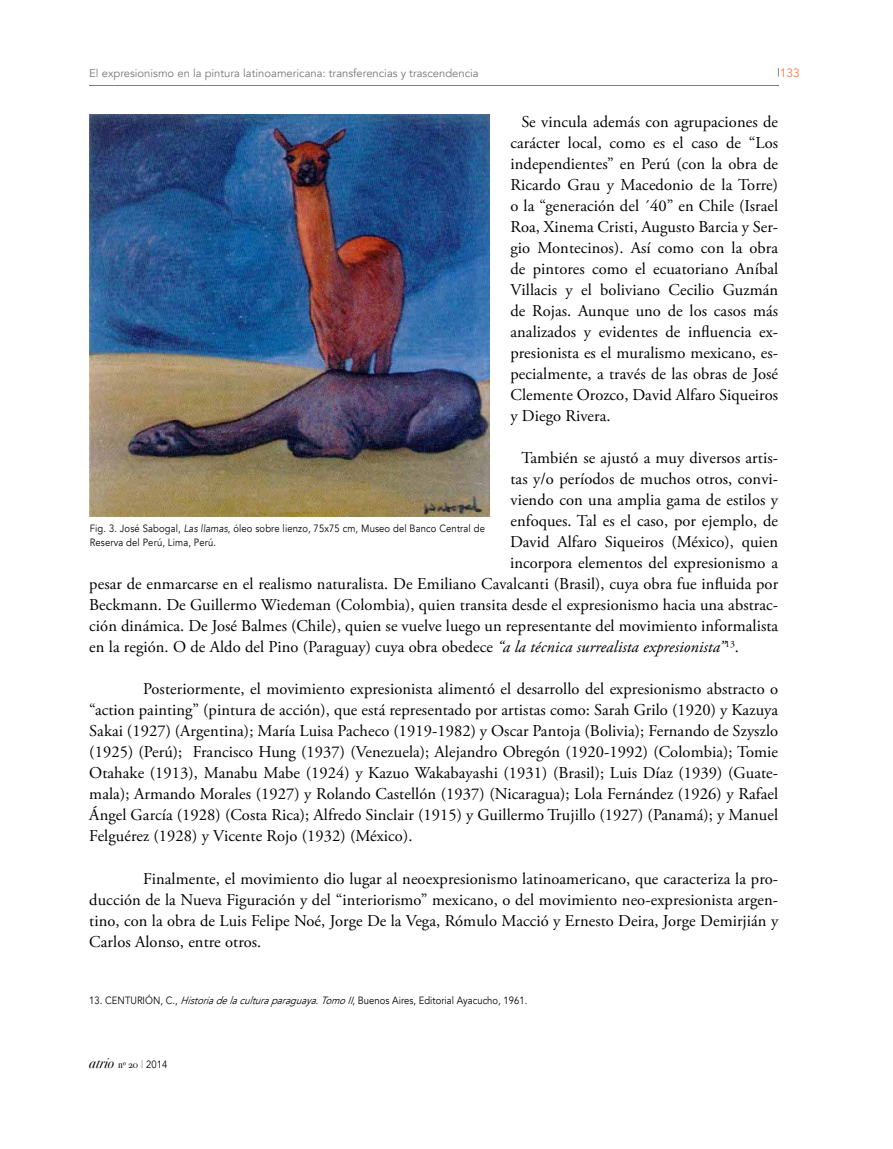
<style>
.page{position:relative;width:893px;height:1149px;background:#fff}
.page>*{position:absolute;margin:0;border:0;box-sizing:border-box;transform-origin:0 0}
.t1{font:16.5px/21px "Adobe Garamond Pro";letter-spacing:.005em;color:#000;text-align:justify}
.t2{font:15px "Bodoni Svty Two OSITCTT Book It";letter-spacing:.015em;color:#000;scale:.9 1}
.t3{font:12px "Avenir";color:#ff7546}
.t4{font:11.25px "Avenir";color:#77787b}
.t5{font:10.5px/13.5px "Avenir";letter-spacing:.015em;color:#000;scale:.9 1}
.s1{font-style:italic}
.s2{font-family:"Bodoni Svty Two OSITCTT Book";font-size:10.5px}
.s3{font-family:"Avenir";font-size:10.5px;color:#808285}
.s4{font-family:"Avenir";font-size:10.5px}
</style>
<div class="page">
<svg style="left:89px;top:85px;width:690px;height:1px"></svg>
<img style="left:89px;top:115px;width:400px;height:401px">
<p class="t4" style="left:89px;top:66px;width:391px">El expresionismo en la pintura latinoamericana: transferencias y trascendencia</p>
<p class="t3" style="left:780px;top:65px;width:22px">133</p>
<p class="t1" style="left:510px;top:112px;width:269px;text-indent:11px">Se vincula además con agrupaciones de carácter local, como es el caso de “Los independientes” en Perú (con la obra de Ricardo Grau y Macedonio de la Torre) o la “generación del ´40” en Chile (Israel Roa, Xinema Cristi, Augusto Barcia y Ser&shy;gio Montecinos). Así como con la obra de pintores como el ecuatoriano Aníbal Villacis y el boliviano Cecilio Guzmán de Rojas. Aunque uno de los casos más analizados y evidentes de influencia ex&shy;presionista es el muralismo mexicano, es&shy;pecialmente, a través de las obras de José Clemente Orozco, David Alfaro Siqueiros y Diego Rivera.</p>
<p class="t1" style="left:521px;top:448px;width:258px">También se ajustó a muy diversos artis-</p>
<p class="t1" style="left:510px;top:469px;width:269px">tas y/o períodos de muchos otros, convi-</p>
<p class="t1" style="left:510px;top:490px;width:269px">viendo con una amplia gama de estilos y</p>
<p class="t1" style="left:510px;top:511px;width:269px">enfoques. Tal es el caso, por ejemplo, de</p>
<p class="t1" style="left:510px;top:532px;width:270px">David Alfaro Siqueiros (México), quien</p>
<p class="t1" style="left:510px;top:553px;width:270px">incorpora elementos del expresionismo a</p>
<p class="t1" style="left:89px;top:574px;width:690px">pesar de enmarcarse en el realismo naturalista. De Emiliano Cavalcanti (Brasil), cuya obra fue influida por</p>
<p class="t1" style="left:89px;top:595px;width:690px">Beckmann. De Guillermo Wiedeman (Colombia), quien transita desde el expresionismo hacia una abstrac-</p>
<p class="t1" style="left:89px;top:616px;width:690px">ción dinámica. De José Balmes (Chile), quien se vuelve luego un representante del movimiento informalista</p>
<p class="t1" style="left:89px;top:637px;width:651px">en la región. O de Aldo del Pino (Paraguay) cuya obra obedece <span class="s1">“a la técnica surrealista expresionista”</span><sup>13</sup>.</p>
<p class="t1" style="left:89px;top:679px;width:690px;text-indent:54px">Posteriormente, el movimiento expresionista alimentó el desarrollo del expresionismo abstracto o “action painting” (pintura de acción), que está representado por artistas como: Sarah Grilo (1920) y Kazuya Sakai (1927) (Argentina); María Luisa Pacheco (1919-1982) y Oscar Pantoja (Bolivia); Fernando de Szyszlo (1925) (Perú); Francisco Hung (1937) (Venezuela); Alejandro Obregón (1920-1992) (Colombia); Tomie Otahake (1913), Manabu Mabe (1924) y Kazuo Wakabayashi (1931) (Brasil); Luis Díaz (1939) (Guate&shy;mala); Armando Morales (1927) y Rolando Castellón (1937) (Nicaragua); Lola Fernández (1926) y Rafael Ángel García (1928) (Costa Rica); Alfredo Sinclair (1915) y Guillermo Trujillo (1927) (Panamá); y Manuel Felguérez (1928) y Vicente Rojo (1932) (México).</p>
<p class="t1" style="left:89px;top:868px;width:690px;text-indent:54px">Finalmente, el movimiento dio lugar al neoexpresionismo latinoamericano, que caracteriza la pro&shy;ducción de la Nueva Figuración y del “interiorismo” mexicano, o del movimiento neo-expresionista argen&shy;tino, con la obra de Luis Felipe Noé, Jorge De la Vega, Rómulo Macció y Ernesto Deira, Jorge Demirjián y Carlos Alonso, entre otros.</p>
<p class="t5" style="left:90px;top:521px;width:441px">Fig. 3. José Sabogal, <span class="s1">Las llamas</span>, óleo sobre lienzo, 75x75 cm, Museo del Banco Central de<br>Reserva del Perú, Lima, Perú.</p>
<p class="t5" style="left:89px;top:993px;width:488px">13. CENTURIÓN, C., <span class="s1">Historiade laculturaparaguaya.Tomo II</span>, Buenos Aires, Editorial Ayacucho, 1961.</p>
<p class="t2" style="left:89px;top:1053px;width:88px">atrio <span class="s2">nº 20</span> <span class="s3">|</span> <span class="s4">2014</span></p>
</div>
